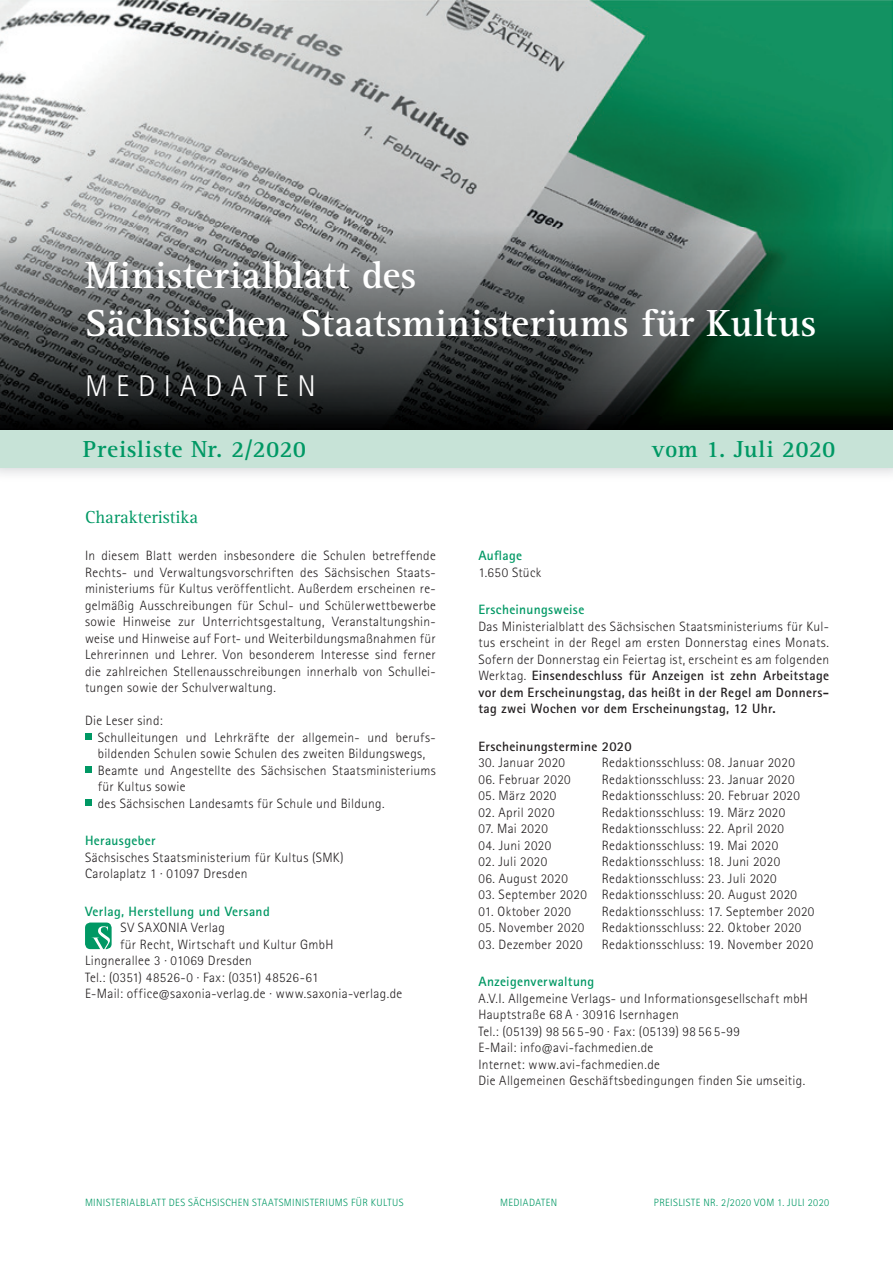
<style>
.page{position:relative;width:893px;height:1263px;background:#fff}
.page>*{position:absolute;margin:0;border:0;box-sizing:border-box;transform-origin:0 0}
.t1{font:700 39px/48px "Rotis Serif Pro";letter-spacing:.01em;color:#fff}
.t2{font:300 30px "Rotis Sans Serif Pro";letter-spacing:.285em;color:#fff}
.t3{font:700 24px "Rotis Serif Pro";letter-spacing:.02em;color:#009864}
.t4{font:18px "Rotis Serif Pro";color:#009864}
.t5{font:300 13.5px/16.5px "Rotis Sans Serif Pro";letter-spacing:.025em;color:#231f20}
.t6{font:700 13.5px "Rotis Sans Serif Pro";letter-spacing:.025em;color:#009864}
.t7{font:700 13.5px "Rotis Sans Serif Pro";letter-spacing:.025em;color:#231f20}
.t8{font:300 10.5px "Rotis Sans Serif Pro";letter-spacing:.035em;color:#009864}
.s1{font-weight:700}
</style>
<div class="page">
<svg style="left:85px;top:734px;width:6px;height:6px"></svg>
<svg style="left:85px;top:767px;width:6px;height:6px"></svg>
<svg style="left:85px;top:800px;width:6px;height:6px"></svg>
<svg style="left:85px;top:922px;width:27px;height:27px"></svg>
<img style="left:0;top:0;width:577px;height:227px">
<img style="left:577px;top:0;width:316px;height:227px">
<div style="left:0;top:429px;width:893px;height:39px;background:#c7e3d7"></div>
<img style="left:0;top:227px;width:893px;height:202px">
<h1 class="t1" style="left:85px;top:250px;width:733px">Ministerialblatt des<br>Sächsischen Staatsministeriums für Kultus</h1>
<h2 class="t2" style="left:85px;top:369px;width:232px">MEDIADATEN</h2>
<h3 class="t3" style="left:83px;top:434px;width:225px">Preisliste Nr. 2/2020</h3>
<h3 class="t3" style="left:652px;top:434px;width:185px">vom 1. Juli 2020</h3>
<h3 class="t4" style="left:85px;top:506px;width:115px">Charakteristika</h3>
<p class="t5" style="left:85px;top:547px;width:352px;text-align:justify">In diesem Blatt werden insbesondere die Schulen betreffende Rechts- und Verwaltungsvorschriften des Sächsischen Staats&shy;ministeriums für Kultus veröffentlicht. Außerdem erscheinen re&shy;gelmäßig Ausschreibungen für Schul- und Schülerwettbewerbe sowie Hinweise zur Unterrichtsgestaltung, Veranstaltungshin&shy;weise und Hinweise auf Fort- und Weiterbildungsmaßnahmen für Lehrerinnen und Lehrer. Von besonderem Interesse sind ferner die zahlreichen Stellenausschreibungen innerhalb von Schullei&shy;tungen sowie der Schulverwaltung.</p>
<p class="t5" style="left:98px;top:712px;width:339px;text-indent:-13px">Die Leser sind:<br>Schulleitungen und Lehrkräfte der allgemein- und berufs&shy;bildenden Schulen sowie Schulen des zweiten Bildungswegs, Beamte und Angestellte des Sächsischen Staatsministeriums für Kultus sowie<br>des Sächsischen Landesamts für Schule und Bildung.</p>
<p class="t6" style="left:85px;top:832px;width:72px">Herausgeber</p>
<p class="t5" style="left:85px;top:849px;width:260px">Sächsisches Staatsministerium für Kultus (SMK)<br>Carolaplatz 1 ∙ 01097 Dresden</p>
<p class="t6" style="left:85px;top:902px;width:186px">Verlag, Herstellung und Versand</p>
<p class="t5" style="left:120px;top:919px;width:106px">SV SAXONIA Verlag</p>
<p class="t5" style="left:120px;top:936px;width:215px">für Recht, Wirtschaft und Kultur GmbH</p>
<p class="t5" style="left:85px;top:952px;width:168px">Lingnerallee 3 ∙ 01069 Dresden</p>
<p class="t5" style="left:85px;top:969px;width:235px">Tel.: (0351) 48526-0 ∙ Fax: (0351) 48526-61</p>
<p class="t5" style="left:85px;top:985px;width:319px">E-Mail: office@saxonia-verlag.de ∙ www.saxonia-verlag.de</p>
<p class="t6" style="left:478px;top:547px;width:45px">Auflage</p>
<p class="t5" style="left:478px;top:564px;width:64px">1.650 Stück</p>
<p class="t6" style="left:478px;top:601px;width:107px">Erscheinungsweise</p>
<p class="t5" style="left:478px;top:618px;width:352px;text-align:justify">Das Ministerialblatt des Sächsischen Staatsministeriums für Kul&shy;tus erscheint in der Regel am ersten Donnerstag eines Monats.<br>Sofern der Donnerstag ein Feiertag ist, erscheint es am folgenden Werktag. <span class="s1">Einsendeschluss für Anzeigen ist zehn Arbeitstage vor dem Erscheinungstag, das heißt in der Regel am Donners&shy;tag zwei Wochen vor dem Erscheinungstag, 12 Uhr.</span></p>
<p class="t7" style="left:478px;top:737px;width:155px">Erscheinungstermine 2020</p>
<p class="t5" style="left:478px;top:754px;width:88px">30. Januar 2020</p>
<p class="t5" style="left:602px;top:754px;width:195px">Redaktionsschluss: 08. Januar 2020</p>
<p class="t5" style="left:478px;top:771px;width:94px">06. Februar 2020</p>
<p class="t5" style="left:602px;top:771px;width:194px">Redaktionsschluss: 23. Januar 2020</p>
<p class="t5" style="left:478px;top:787px;width:80px">05. März 2020</p>
<p class="t5" style="left:602px;top:787px;width:200px">Redaktionsschluss: 20. Februar 2020</p>
<p class="t5" style="left:478px;top:804px;width:78px">02. April 2020</p>
<p class="t5" style="left:602px;top:804px;width:185px">Redaktionsschluss: 19. März 2020</p>
<p class="t5" style="left:478px;top:820px;width:71px">07. Mai 2020</p>
<p class="t5" style="left:602px;top:820px;width:184px">Redaktionsschluss: 22. April 2020</p>
<p class="t5" style="left:478px;top:837px;width:74px">04. Juni 2020</p>
<p class="t5" style="left:602px;top:837px;width:178px">Redaktionsschluss: 19. Mai 2020</p>
<p class="t5" style="left:478px;top:853px;width:70px">02. Juli 2020</p>
<p class="t5" style="left:602px;top:853px;width:180px">Redaktionsschluss: 18. Juni 2020</p>
<p class="t5" style="left:478px;top:870px;width:91px">06. August 2020</p>
<p class="t5" style="left:602px;top:870px;width:177px">Redaktionsschluss: 23. Juli 2020</p>
<p class="t5" style="left:478px;top:886px;width:320px">03. September 2020 Redaktionsschluss: 20. August 2020</p>
<p class="t5" style="left:478px;top:903px;width:94px">01. Oktober 2020</p>
<p class="t5" style="left:602px;top:903px;width:214px">Redaktionsschluss: 17. September 2020</p>
<p class="t5" style="left:478px;top:919px;width:107px">05. November 2020</p>
<p class="t5" style="left:602px;top:919px;width:201px">Redaktionsschluss: 22. Oktober 2020</p>
<p class="t5" style="left:478px;top:936px;width:106px">03. Dezember 2020</p>
<p class="t5" style="left:602px;top:936px;width:213px">Redaktionsschluss: 19. November 2020</p>
<p class="t6" style="left:478px;top:973px;width:117px">Anzeigenverwaltung</p>
<p class="t5" style="left:478px;top:990px;width:331px">A.V.I. Allgemeine Verlags- und Informationsgesellschaft mbH Hauptstraße 68 A ∙ 30916 Isernhagen<br>Tel.: (05139) 98 56 5-90 · Fax: (05139) 98 56 5-99<br>E-Mail: info@avi-fachmedien.de<br>Internet: www.avi-fachmedien.de<br>Die Allgemeinen Geschäftsbedingungen finden Sie umseitig.</p>
<p class="t8" style="left:85px;top:1197px;width:320px">MINISTERIALBLATT DES SÄCHSISCHEN STAATSMINISTERIUMS FÜR KULTUS</p>
<p class="t8" style="left:500px;top:1197px;width:58px">MEDIADATEN</p>
<p class="t8" style="left:654px;top:1197px;width:177px">PREISLISTE NR. 2/2020 VOM 1. JULI 2020</p>
</div>
